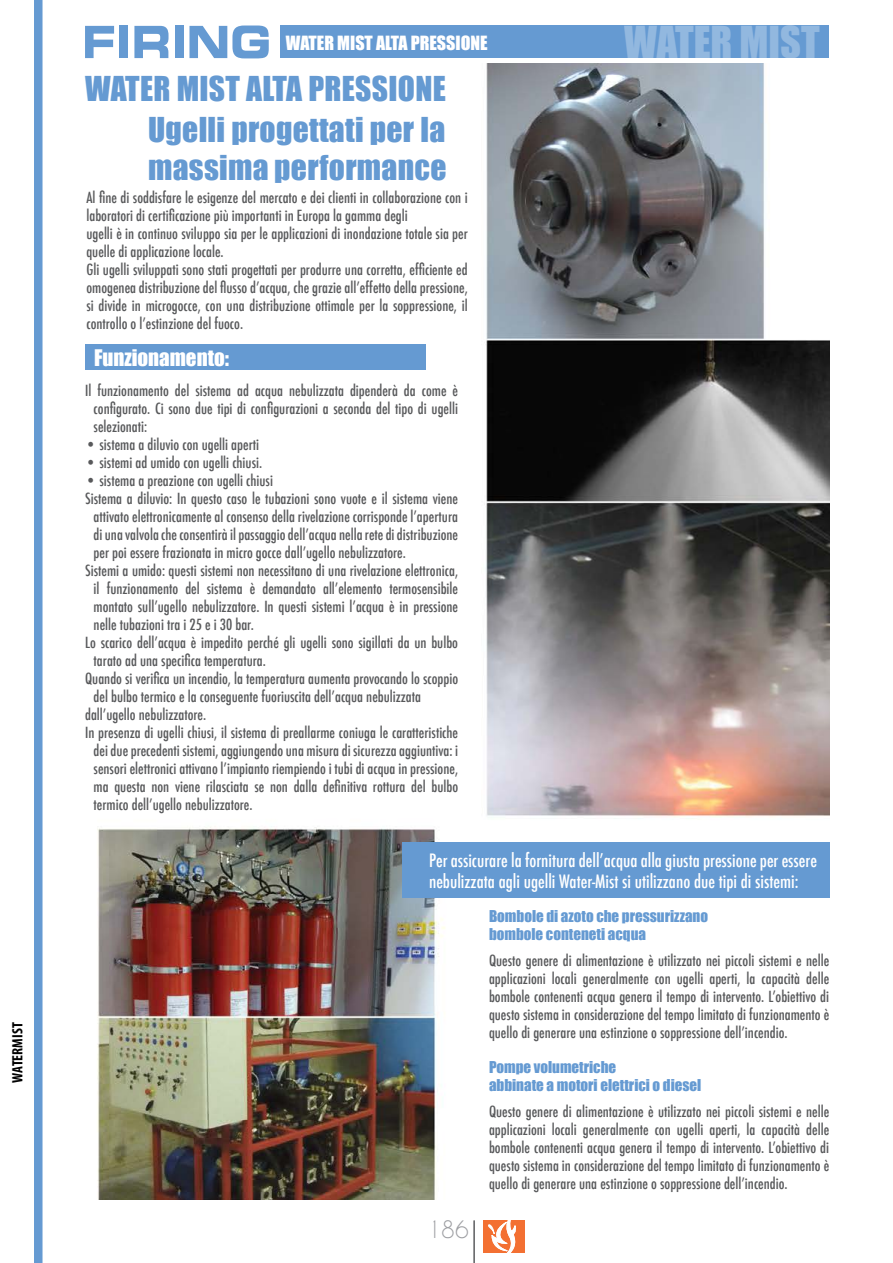
<style>
.page{position:relative;width:893px;height:1263px;background:#fff}
.page>*{position:absolute;margin:0;border:0;box-sizing:border-box;transform-origin:0 0}
.t1{font:31.5px/37.8px "Impact";letter-spacing:.01em;color:#659ad2}
.t2{font:22.5px "Caviar Dreams";color:#9d9ea2}
.t3{font:21px "Impact";color:#fff}
.t4{font:500 condensed 18px/21.6px "Futura";color:#fff}
.t5{font:18px "Impact";color:#fff}
.t6{font:500 condensed 15px/18px "Futura";color:#58595b;text-align:justify}
.t7{font:15px/18px "Impact";color:#659ad2}
.t8{font:700 condensed 15px "Myriad Pro";color:#000}
.s1{font-size:27px}
.s2{font-size:40.5px}
</style>
<div class="page">
<svg style="left:34px;top:0;width:9px;height:1263px"></svg>
<img style="left:85px;top:64px;width:744px;height:1135px">
<div style="left:85px;top:345px;width:340px;height:25px;background:#659ad2"></div>
<div style="left:402px;top:842px;width:427px;height:56px;background:#659ad2"></div>
<div style="left:281px;top:26px;width:548px;height:32px;background:#659ad2"></div>
<svg style="left:85px;top:26px;width:29px;height:32px"></svg>
<div style="left:120px;top:26px;width:8px;height:32px;background:#659ad2"></div>
<svg style="left:134px;top:26px;width:35px;height:32px"></svg>
<div style="left:175px;top:26px;width:8px;height:32px;background:#659ad2"></div>
<svg style="left:189px;top:26px;width:80px;height:32px"></svg>
<div style="left:484px;top:1220px;width:41px;height:33px;background:#f37032"></div>
<hr style="left:474px;top:1220px;width:1px;height:43px;background:#58595b">
<svg style="left:488px;top:1220px;width:28px;height:33px"></svg>
<p class="t8" style="left:9px;top:1082px;width:61px;rotate:-90deg">WATERMIST</p>
<p class="t5" style="left:286px;top:29px;width:535px">WATER MIST ALTA PRESSIONE <span class="s1">SPRINKLER</span><span class="s2">WATER MIST</span></p>
<h1 class="t1" style="left:85px;top:69px;width:362px">WATER MIST ALTA PRESSIONE</h1>
<h1 class="t1" style="left:148px;top:110px;width:300px">Ugelli progettati per la massima performance</h1>
<p class="t6" style="left:86px;top:189px;width:383px;text-align:left">Al fine di soddisfare le esigenze del mercato e dei clienti in collaborazione con i laboratori di certificazione più importanti in Europa la gamma degli<br>ugelli è in continuo sviluppo sia per le applicazioni di inondazione totale sia per quelle di applicazione locale.<br>Gli ugelli sviluppati sono stati progettati per produrre una corretta, efficiente ed omogenea distribuzione del flusso d’acqua, che grazie all’effetto della pressione, si divide in microgocce, con una distribuzione ottimale per la soppressione, il controllo o l’estinzione del fuoco.</p>
<h3 class="t3" style="left:94px;top:341px;width:137px">Funzionamento:</h3>
<p class="t6" style="left:94px;top:382px;width:366px;text-indent:-9px">Il funzionamento del sistema ad acqua nebulizzata dipenderà da come è configurato. Ci sono due tipi di configurazioni a seconda del tipo di ugelli selezionati:</p>
<p class="t6" style="left:85px;top:436px;width:176px">• sistema a diluvio con ugelli aperti</p>
<p class="t6" style="left:85px;top:454px;width:179px">• sistemi ad umido con ugelli chiusi.</p>
<p class="t6" style="left:85px;top:472px;width:189px">• sistema a preazione con ugelli chiusi</p>
<p class="t6" style="left:85px;top:490px;width:374px">Sistema a diluvio: In questo caso le tubazioni sono vuote e il sistema viene</p>
<p class="t6" style="left:94px;top:508px;width:366px">attivato elettronicamente al consenso della rivelazione corrisponde l’apertura</p>
<p class="t6" style="left:94px;top:526px;width:366px">di una valvola che consentirà il passaggio dell’acqua nella rete di distribuzione</p>
<p class="t6" style="left:94px;top:544px;width:314px">per poi essere frazionata in micro gocce dall’ugello nebulizzatore.</p>
<p class="t6" style="left:85px;top:562px;width:374px">Sistemi a umido: questi sistemi non necessitano di una rivelazione elettronica,</p>
<p class="t6" style="left:94px;top:580px;width:366px">il funzionamento del sistema è demandato all’elemento termosensibile</p>
<p class="t6" style="left:94px;top:598px;width:366px">montato sull’ugello nebulizzatore. In questi sistemi l’acqua è in pressione</p>
<p class="t6" style="left:94px;top:616px;width:162px">nelle tubazioni tra i 25 e i 30 bar.</p>
<p class="t6" style="left:85px;top:634px;width:374px">Lo scarico dell’acqua è impedito perché gli ugelli sono sigillati da un bulbo</p>
<p class="t6" style="left:94px;top:652px;width:174px">tarato ad una specifica temperatura.</p>
<p class="t6" style="left:85px;top:670px;width:374px">Quando si verifica un incendio, la temperatura aumenta provocando lo scoppio</p>
<p class="t6" style="left:94px;top:688px;width:329px">del bulbo termico e la conseguente fuoriuscita dell’acqua nebulizzata</p>
<p class="t6" style="left:85px;top:706px;width:123px">dall’ugello nebulizzatore.</p>
<p class="t6" style="left:85px;top:724px;width:374px">In presenza di ugelli chiusi, il sistema di preallarme coniuga le caratteristiche</p>
<p class="t6" style="left:94px;top:742px;width:366px">dei due precedenti sistemi, aggiungendo una misura di sicurezza aggiuntiva: i</p>
<p class="t6" style="left:94px;top:760px;width:366px">sensori elettronici attivano l’impianto riempiendo i tubi di acqua in pressione,</p>
<p class="t6" style="left:94px;top:778px;width:366px">ma questa non viene rilasciata se non dalla definitiva rottura del bulbo</p>
<p class="t6" style="left:94px;top:796px;width:160px">termico dell’ugello nebulizzatore.</p>
<p class="t4" style="left:429px;top:849px;width:389px">Per assicurare la fornitura dell’acqua alla giusta pressione per essere nebulizzata agli ugelli Water-Mist si utilizzano due tipi di sistemi:</p>
<h2 class="t2" style="left:428px;top:1216px;width:43px">186</h2>
<p class="t7" style="left:489px;top:907px;width:221px">Bombole di azoto che pressurizzano bombole conteneti acqua</p>
<p class="t6" style="left:489px;top:951px;width:342px">Questo genere di alimentazione è utilizzato nei piccoli sistemi e nelle applicazioni locali generalmente con ugelli aperti, la capacità delle bombole contenenti acqua genera il tempo di intervento. L’obiettivo di questo sistema in considerazione del tempo limitato di funzionamento è quello di generare una estinzione o soppressione dell’incendio.</p>
<p class="t7" style="left:489px;top:1058px;width:214px">Pompe volumetriche<br>abbinate a motori elettrici o diesel</p>
<p class="t6" style="left:489px;top:1102px;width:342px">Questo genere di alimentazione è utilizzato nei piccoli sistemi e nelle applicazioni locali generalmente con ugelli aperti, la capacità delle bombole contenenti acqua genera il tempo di intervento. L’obiettivo di questo sistema in considerazione del tempo limitato di funzionamento è quello di generare una estinzione o soppressione dell’incendio.</p>
</div>
